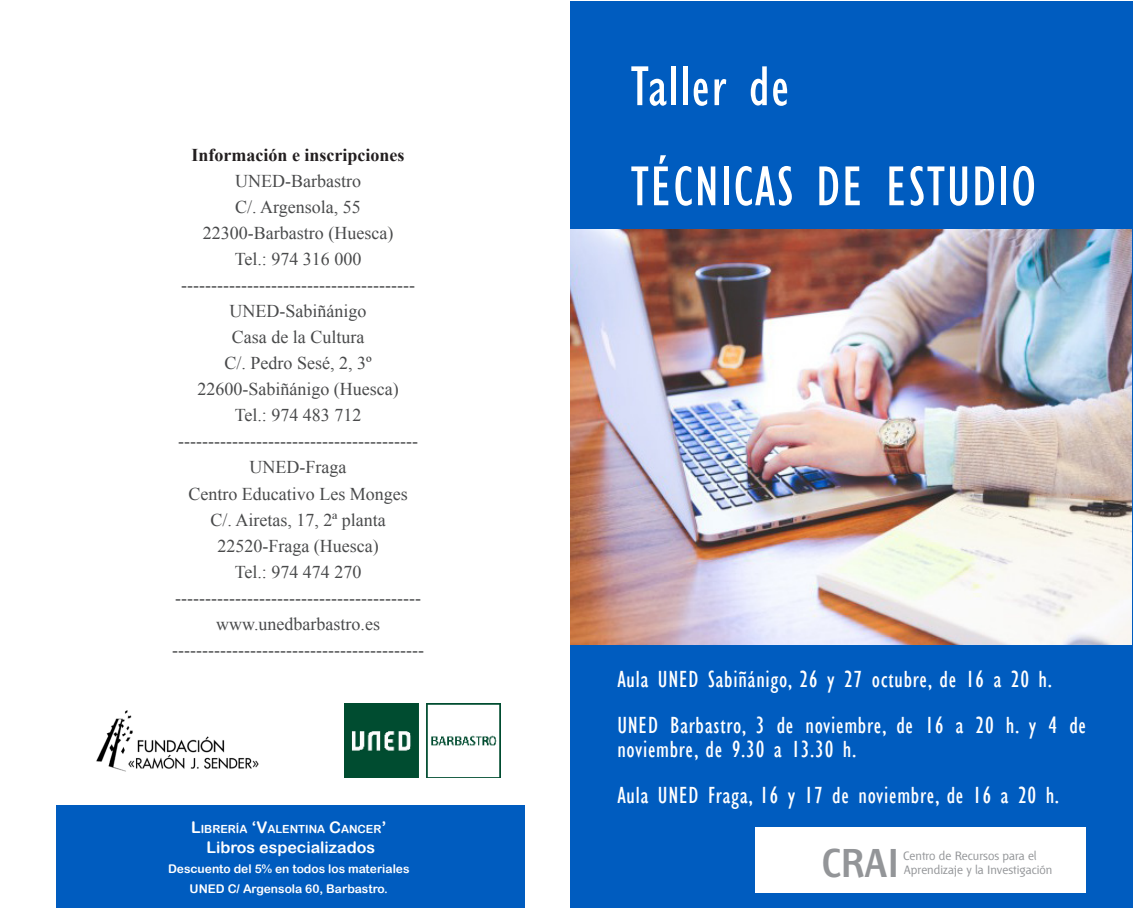
<style>
.page{position:relative;width:1134px;height:908px;background:#fff}
.page>*{position:absolute;margin:0;border:0;box-sizing:border-box;transform-origin:0 0}
.t1{font:condensed 58px "Gill Sans";letter-spacing:.03em;color:#fff}
.t2{font:600 40px "Fontana ND Cc Os F";color:#939598}
.t3{font:condensed 24px/24px "Gill Sans";letter-spacing:.03em;color:#fff}
.Body_Text{font:18px "Times New Roman";color:#494a4b}
.Body_Text-2{font:700 18px "Times New Roman";color:#231f20}
.t4{font:16px "Arial Rounded MT Bold";color:#fff}
.t5{font:12px "Arial Rounded MT Bold";color:#fff}
.t6{font:12px "Fontana ND Aa Os F";color:#939598}
.t7{font:11.2px "Arial Rounded MT Bold";color:#fff}
.s1{font-size:16px}
</style>
<div class="page">
<div style="left:571px;top:1px;width:562px;height:906px;background:#005cbf"></div>
<img style="left:344px;top:703px;width:156px;height:74px">
<div style="left:56px;top:805px;width:469px;height:102px;background:#005cbf"></div>
<div style="left:755px;top:826px;width:331px;height:65px;background:#fff"></div>
<img style="left:96px;top:710px;width:163px;height:62px">
<img style="left:571px;top:229px;width:560px;height:415px">
<p class="Body_Text-2" style="left:192px;top:143px;width:214px">Información e inscripciones</p>
<p class="Body_Text" style="left:235px;top:169px;width:127px">UNED-Barbastro</p>
<p class="Body_Text" style="left:235px;top:195px;width:127px">C/. Argensola, 55</p>
<p class="Body_Text" style="left:203px;top:221px;width:192px">22300-Barbastro (Huesca)</p>
<p class="Body_Text" style="left:235px;top:247px;width:128px">Tel.: 974 316 000</p>
<p class="Body_Text" style="left:181px;top:273px;width:235px">---------------------------------------</p>
<p class="Body_Text" style="left:230px;top:299px;width:138px">UNED-Sabiñánigo</p>
<p class="Body_Text" style="left:232px;top:325px;width:134px">Casa de la Cultura</p>
<p class="Body_Text" style="left:225px;top:351px;width:149px">C/. Pedro Sesé, 2, 3º</p>
<p class="Body_Text" style="left:197px;top:377px;width:203px">22600-Sabiñánigo (Huesca)</p>
<p class="Body_Text" style="left:235px;top:403px;width:128px">Tel.: 974 483 712</p>
<p class="Body_Text" style="left:178px;top:429px;width:241px">----------------------------------------</p>
<p class="Body_Text" style="left:250px;top:455px;width:98px">UNED-Fraga</p>
<p class="Body_Text" style="left:188px;top:481px;width:221px">Centro Educativo Les Monges</p>
<p class="Body_Text" style="left:210px;top:507px;width:177px">C/. Airetas, 17, 2ª planta</p>
<p class="Body_Text" style="left:217px;top:533px;width:163px">22520-Fraga (Huesca)</p>
<p class="Body_Text" style="left:235px;top:559px;width:128px">Tel.: 974 474 270</p>
<p class="Body_Text" style="left:175px;top:585px;width:247px">-----------------------------------------</p>
<p class="Body_Text" style="left:216px;top:611px;width:165px">www.unedbarbastro.es</p>
<p class="Body_Text" style="left:172px;top:637px;width:253px">------------------------------------------</p>
<p class="t7" style="left:191px;top:822px;width:197px"><span class="s1">L</span>IBRERÍA <span class="s1">‘V</span>ALENTINA <span class="s1">C</span>ANCER<span class="s1">’</span></p>
<p class="t4" style="left:206px;top:837px;width:170px">Libros especializados</p>
<p class="t5" style="left:168px;top:861px;width:243px">Descuento del 5% en todos los materiales</p>
<p class="t5" style="left:190px;top:881px;width:200px">UNED C/ Argensola 60, Barbastro.</p>
<p class="t1" style="left:631px;top:52px;width:160px">Taller de</p>
<p class="t1" style="left:631px;top:152px;width:407px">TÉCNICAS DE ESTUDIO</p>
<p class="t3" style="left:617px;top:667px;width:436px">Aula UNED Sabiñánigo, 26 y 27 octubre, de 16 a 20 h.</p>
<p class="t3" style="left:617px;top:713px;width:470px">UNED Barbastro, 3 de noviembre, de 16 a 20 h. y 4 de noviembre, de 9.30 a 13.30 h.</p>
<p class="t3" style="left:617px;top:783px;width:443px">Aula UNED Fraga, 16 y 17 de noviembre, de 16 a 20 h.</p>
<p class="t2" style="left:822px;top:844px;width:79px">CRAI</p>
<p class="t6" style="left:903px;top:849px;width:135px">Centro de Recursos para el</p>
<p class="t6" style="left:904px;top:863px;width:150px">Aprendizaje y la Investigación</p>
</div>
